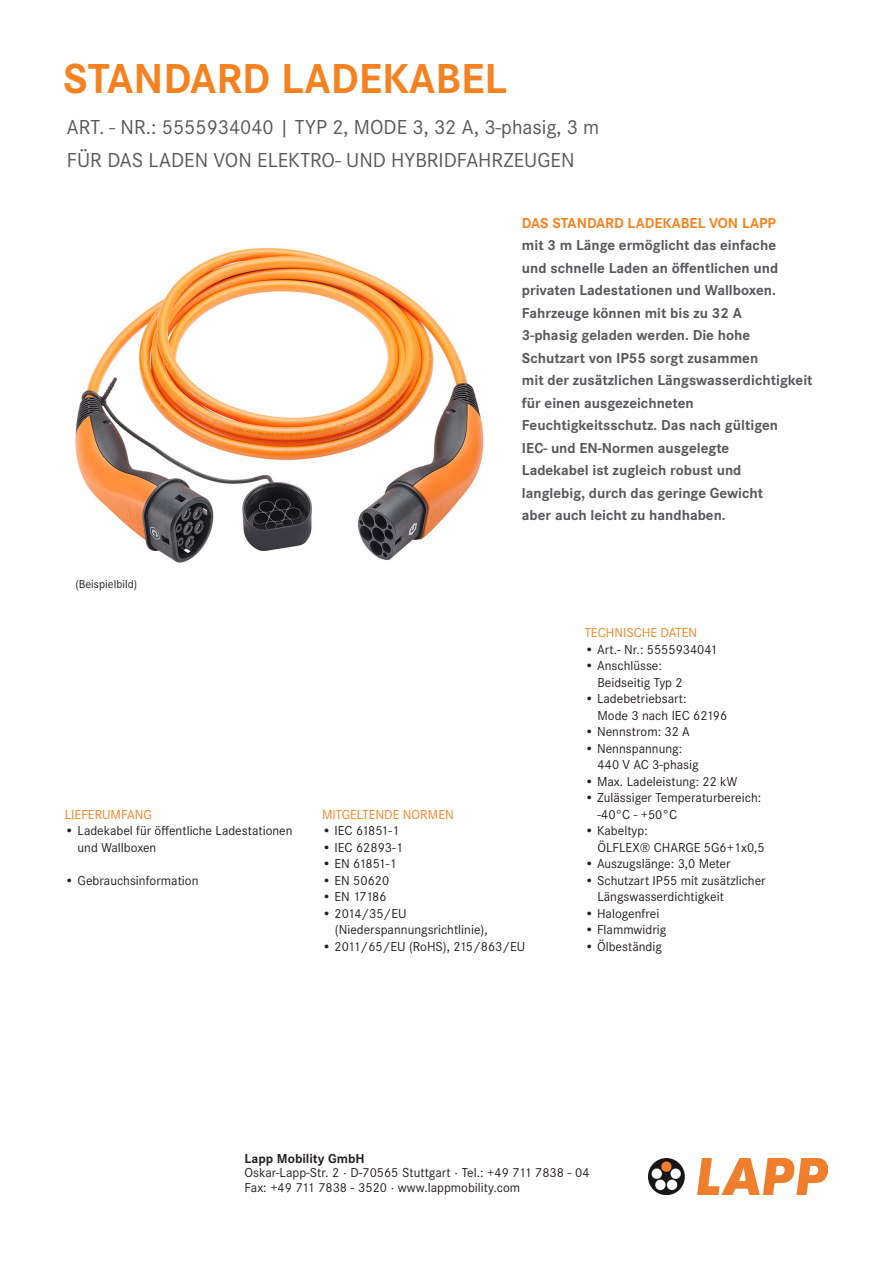
<style>
.page{position:relative;width:893px;height:1263px;background:#fff}
.page>*{position:absolute;margin:0;border:0;box-sizing:border-box;transform-origin:0 0}
._20_24_versal_orange_fl{font:700 43.5px "Corporate STOT";color:#f58220}
._9_11_copy_Einzug_Liste_fl{font:21px "Corporate STOT";color:#57585a}
._9_11_copy_fl{font:700 15px "Corporate STOT";color:#57585a}
._9_11_copy_fl-2{font:700 15px "Corporate STOT";color:#f58220}
._9_11_copy_fl-3{font:13.5px/16.5px "Corporate STOT";color:#231f20}
._9_11_sub_orange_fl{font:13.5px "Corporate STOT";color:#f58220}
.t1{font:700 13.5px "Corporate STOT";color:#231f20}
._9_11_copy_fl-4{font:13.5px "Corporate STOT";letter-spacing:-.025em;color:#231f20}
._9_11_sub_orange_fl-2{font:12px "Corporate STOT";color:#231f20}
</style>
<div class="page">
<img style="left:75px;top:248px;width:409px;height:315px">
<img style="left:648px;top:1158px;width:179px;height:37px">
<p class="_20_24_versal_orange_fl" style="left:63px;top:53px;width:445px">STANDARD LADEKABEL</p>
<p class="_9_11_copy_Einzug_Liste_fl" style="left:67px;top:115px;width:534px">ART. - NR.: 5555934040 | TYP 2, MODE 3, 32 A, 3-phasig, 3 m</p>
<p class="_9_11_copy_Einzug_Liste_fl" style="left:67px;top:148px;width:509px">FÜR DAS LADEN VON ELEKTRO- UND HYBRIDFAHRZEUGEN</p>
<p class="_9_11_sub_orange_fl-2" style="left:75px;top:577px;width:63px">(Beispielbild)</p>
<p class="_9_11_sub_orange_fl" style="left:65px;top:806px;width:88px">LIEFERUMFANG</p>
<p class="_9_11_copy_fl-3" style="left:78px;top:822px;width:217px;text-indent:-13px">• Ladekabel für öffentliche Ladestationen und Wallboxen</p>
<p class="_9_11_copy_fl-3" style="left:65px;top:872px;width:135px">• Gebrauchsinformation</p>
<p class="_9_11_copy_fl-2" style="left:522px;top:214px;width:256px">DAS STANDARD LADEKABEL VON LAPP</p>
<p class="_9_11_copy_fl" style="left:522px;top:237px;width:256px">mit 3 m Länge ermöglicht das einfache</p>
<p class="_9_11_copy_fl" style="left:522px;top:259px;width:258px">und schnelle Laden an öffentlichen und</p>
<p class="_9_11_copy_fl" style="left:522px;top:282px;width:255px">privaten Ladestationen und Wallboxen.</p>
<p class="_9_11_copy_fl" style="left:522px;top:304px;width:221px">Fahrzeuge können mit bis zu 32 A</p>
<p class="_9_11_copy_fl" style="left:522px;top:327px;width:230px">3-phasig geladen werden. Die hohe</p>
<p class="_9_11_copy_fl" style="left:522px;top:349px;width:238px">Schutzart von IP55 sorgt zusammen</p>
<p class="_9_11_copy_fl" style="left:522px;top:372px;width:292px">mit der zusätzlichen Längswasserdichtigkeit</p>
<p class="_9_11_copy_fl" style="left:522px;top:394px;width:173px">für einen ausgezeichneten</p>
<p class="_9_11_copy_fl" style="left:522px;top:417px;width:258px">Feuchtigkeitsschutz. Das nach gültigen</p>
<p class="_9_11_copy_fl" style="left:522px;top:439px;width:209px">IEC- und EN-Normen ausgelegte</p>
<p class="_9_11_copy_fl" style="left:522px;top:462px;width:221px">Ladekabel ist zugleich robust und</p>
<p class="_9_11_copy_fl" style="left:522px;top:484px;width:243px">langlebig, durch das geringe Gewicht</p>
<p class="_9_11_copy_fl" style="left:522px;top:507px;width:205px">aber auch leicht zu handhaben.</p>
<p class="_9_11_sub_orange_fl" style="left:322px;top:806px;width:133px">MITGELTENDE NORMEN</p>
<p class="_9_11_copy_fl-4" style="left:322px;top:823px;width:79px">• IEC 61851-1</p>
<p class="_9_11_copy_fl-3" style="left:322px;top:839px;width:82px">• IEC 62893-1</p>
<p class="_9_11_copy_fl-3" style="left:322px;top:855px;width:76px">• EN 61851-1</p>
<p class="_9_11_copy_fl-3" style="left:322px;top:872px;width:69px">• EN 50620</p>
<p class="_9_11_copy_fl-3" style="left:322px;top:888px;width:66px">• EN 17186</p>
<p class="_9_11_copy_fl-3" style="left:322px;top:905px;width:86px">• 2014/35/EU</p>
<p class="_9_11_copy_fl-3" style="left:335px;top:921px;width:154px">(Niederspannungsrichtlinie),</p>
<p class="_9_11_copy_fl-3" style="left:322px;top:938px;width:205px">• 2011/65/EU (RoHS), 215/863/EU</p>
<p class="_9_11_sub_orange_fl" style="left:585px;top:625px;width:114px">TECHNISCHE DATEN</p>
<p class="_9_11_copy_fl-3" style="left:585px;top:641px;width:134px">• Art.- Nr.: 5555934041</p>
<p class="_9_11_copy_fl-3" style="left:585px;top:657px;width:79px">• Anschlüsse:</p>
<p class="_9_11_copy_fl-3" style="left:597px;top:674px;width:87px">Beidseitig Typ 2</p>
<p class="_9_11_copy_fl-3" style="left:585px;top:690px;width:103px">• Ladebetriebsart:</p>
<p class="_9_11_copy_fl-3" style="left:597px;top:707px;width:131px">Mode 3 nach IEC 62196</p>
<p class="_9_11_copy_fl-3" style="left:585px;top:723px;width:107px">• Nennstrom: 32 A</p>
<p class="_9_11_copy_fl-3" style="left:585px;top:740px;width:99px">• Nennspannung:</p>
<p class="_9_11_copy_fl-3" style="left:597px;top:756px;width:103px">440 V AC 3-phasig</p>
<p class="_9_11_copy_fl-3" style="left:585px;top:773px;width:154px">• Max. Ladeleistung: 22 kW</p>
<p class="_9_11_copy_fl-3" style="left:585px;top:789px;width:178px">• Zulässiger Temperaturbereich:</p>
<p class="_9_11_copy_fl-3" style="left:597px;top:806px;width:81px">-40°C - +50°C</p>
<p class="_9_11_copy_fl-3" style="left:585px;top:822px;width:65px">• Kabeltyp:</p>
<p class="_9_11_copy_fl-3" style="left:597px;top:839px;width:169px">ÖLFLEX® CHARGE 5G6+1x0,5</p>
<p class="_9_11_copy_fl-3" style="left:585px;top:855px;width:147px">• Auszugslänge: 3,0 Meter</p>
<p class="_9_11_copy_fl-3" style="left:585px;top:872px;width:183px">• Schutzart IP55 mit zusätzlicher</p>
<p class="_9_11_copy_fl-3" style="left:597px;top:888px;width:128px">Längswasserdichtigkeit</p>
<p class="_9_11_copy_fl-3" style="left:585px;top:905px;width:76px">• Halogenfrei</p>
<p class="_9_11_copy_fl-3" style="left:585px;top:921px;width:83px">• Flammwidrig</p>
<p class="_9_11_copy_fl-3" style="left:585px;top:938px;width:79px">• Ölbeständig</p>
<p class="t1" style="left:244px;top:1151px;width:122px">Lapp Mobility GmbH</p>
<p class="_9_11_copy_fl-3" style="left:244px;top:1165px;width:347px">Oskar-Lapp-Str. 2 · D-70565 Stuttgart · Tel.: +49 711 7838 - 04</p>
<p class="_9_11_copy_fl-3" style="left:244px;top:1179px;width:277px">Fax: +49 711 7838 - 3520 · www.lappmobility.com</p>
</div>
